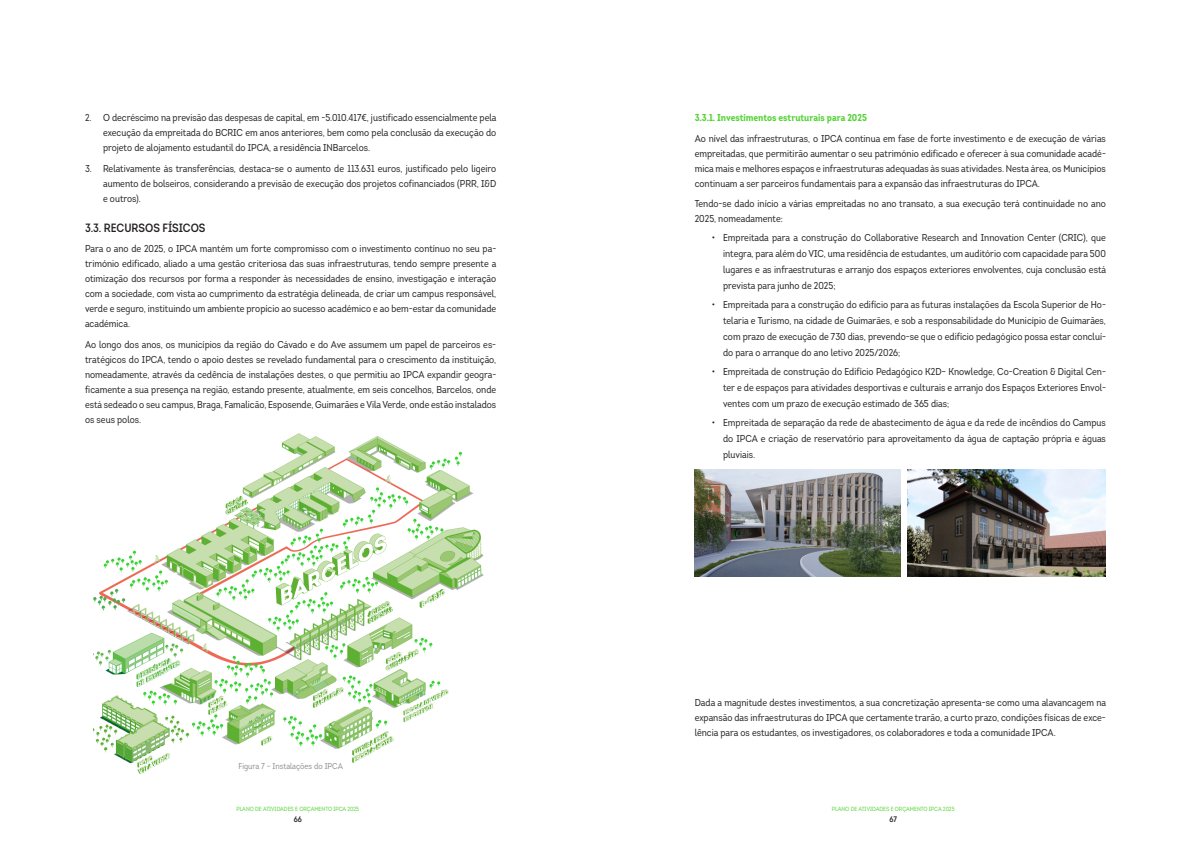
<style>
.page{position:relative;width:1191px;height:842px;background:#fff}
.page>*{position:absolute;margin:0;border:0;box-sizing:border-box;transform-origin:0 0}
.t1{font:600 condensed 12px "Intro Condensed";color:#231f20}
.t2{font:condensed 10px/15px "Intro Condensed";color:#231f20;text-align:justify}
.t3{font:700 condensed 10px "Intro Condensed";color:#54d335}
.t4{font:condensed 8.5px "Intro Condensed";color:#8e9091}
.t5{font:600 condensed 8px "Intro Condensed";color:#231f20}
.t6{font:condensed 6px "Intro Condensed";color:#54d335}
</style>
<div class="page">
<img style="left:93px;top:433px;width:391px;height:341px">
<img style="left:694px;top:470px;width:206px;height:107px">
<img style="left:907px;top:470px;width:198px;height:107px">
<p class="t2" style="left:103px;top:110px;width:395px;text-indent:-18px">2. O decréscimo na previsão das despesas de capital, em -5.010.417€, justificado essencialmente pela execução da empreitada do BCRIC em anos anteriores, bem como pela conclusão da execução do projeto de alojamento estudantil do IPCA, a residência INBarcelos.</p>
<p class="t2" style="left:103px;top:161px;width:395px;text-indent:-18px">3. Relativamente às transferências, destaca-se o aumento de 113.631 euros, justificado pelo ligeiro aumento de bolseiros, considerando a previsão de execução dos projetos cofinanciados (PRR, I&amp;D e outros).</p>
<p class="t1" style="left:85px;top:220px;width:122px">3.3. RECURSOS FÍSICOS</p>
<p class="t2" style="left:85px;top:241px;width:413px">Para o ano de 2025, o IPCA mantém um forte compromisso com o investimento contínuo no seu pa&shy;trimónio edificado, aliado a uma gestão criteriosa das suas infraestruturas, tendo sempre presente a otimização dos recursos por forma a responder às necessidades de ensino, investigação e interação com a sociedade, com vista ao cumprimento da estratégia delineada, de criar um campus responsável, verde e seguro, instituindo um ambiente propício ao sucesso académico e ao bem-estar da comunidade académica.</p>
<p class="t2" style="left:85px;top:337px;width:413px">Ao longo dos anos, os municípios da região do Cávado e do Ave assumem um papel de parceiros es&shy;tratégicos do IPCA, tendo o apoio destes se revelado fundamental para o crescimento da instituição, nomeadamente, através da cedência de instalações destes, o que permitiu ao IPCA expandir geogra&shy;ficamente a sua presença na região, estando presente, atualmente, em seis concelhos, Barcelos, onde está sedeado o seu campus, Braga, Famalicão, Esposende, Guimarães e Vila Verde, onde estão instalados os seus polos.</p>
<p class="t4" style="left:238px;top:760px;width:106px">Figura 7 – Instalações do IPCA</p>
<p class="t3" style="left:694px;top:111px;width:174px">3.3.1. Investimentos estruturais para 2025</p>
<p class="t2" style="left:694px;top:131px;width:413px">Ao nível das infraestruturas, o IPCA continua em fase de forte investimento e de execução de várias empreitadas, que permitirão aumentar o seu património edificado e oferecer à sua comunidade acadé&shy;mica mais e melhores espaços e infraestruturas adequadas às suas atividades. Nesta área, os Municípios continuam a ser parceiros fundamentais para a expansão das infraestruturas do IPCA.</p>
<p class="t2" style="left:694px;top:196px;width:412px">Tendo-se dado início a várias empreitadas no ano transato, a sua execução terá continuidade no ano<br>2025, nomeadamente:</p>
<p class="t2" style="left:723px;top:230px;width:384px;line-height:16px;text-indent:-11px">• Empreitada para a construção do Collaborative Research and Innovation Center (CRIC), que integra, para além do VIC, uma residência de estudantes, um auditório com capacidade para 500 lugares e as infraestruturas e arranjo dos espaços exteriores envolventes, cuja conclusão está prevista para junho de 2025;</p>
<p class="t2" style="left:723px;top:296px;width:384px;line-height:16px;text-indent:-11px">• Empreitada para a construção do edifício para as futuras instalações da Escola Superior de Ho&shy;telaria e Turismo, na cidade de Guimarães, e sob a responsabilidade do Município de Guimarães, com prazo de execução de 730 dias, prevendo-se que o edifício pedagógico possa estar concluí&shy;do para o arranque do ano letivo 2025/2026;</p>
<p class="t2" style="left:723px;top:363px;width:384px;line-height:16px;text-indent:-11px">• Empreitada de construção do Edifício Pedagógico K2D– Knowledge, Co-Creation &amp; Digital Cen&shy;ter e de espaços para atividades desportivas e culturais e arranjo dos Espaços Exteriores Envol&shy;ventes com um prazo de execução estimado de 365 dias;</p>
<p class="t2" style="left:723px;top:414px;width:384px;line-height:16px;text-indent:-11px">• Empreitada de separação da rede de abastecimento de água e da rede de incêndios do Campus do IPCA e criação de reservatório para aproveitamento da água de captação própria e águas pluviais.</p>
<p class="t2" style="left:694px;top:695px;width:413px">Dada a magnitude destes investimentos, a sua concretização apresenta-se como uma alavancagem na expansão das infraestruturas do IPCA que certamente trarão, a curto prazo, condições físicas de exce&shy;lência para os estudantes, os investigadores, os colaboradores e toda a comunidade IPCA.</p>
<p class="t6" style="left:236px;top:805px;width:124px">PLANO DE ATIVIDADES E ORÇAMENTO IPCA 2025</p>
<p class="t6" style="left:832px;top:805px;width:124px">PLANO DE ATIVIDADES E ORÇAMENTO IPCA 2025</p>
<p class="t5" style="left:294px;top:814px;width:10px">66</p>
<p class="t5" style="left:889px;top:814px;width:9px">67</p>
</div>
